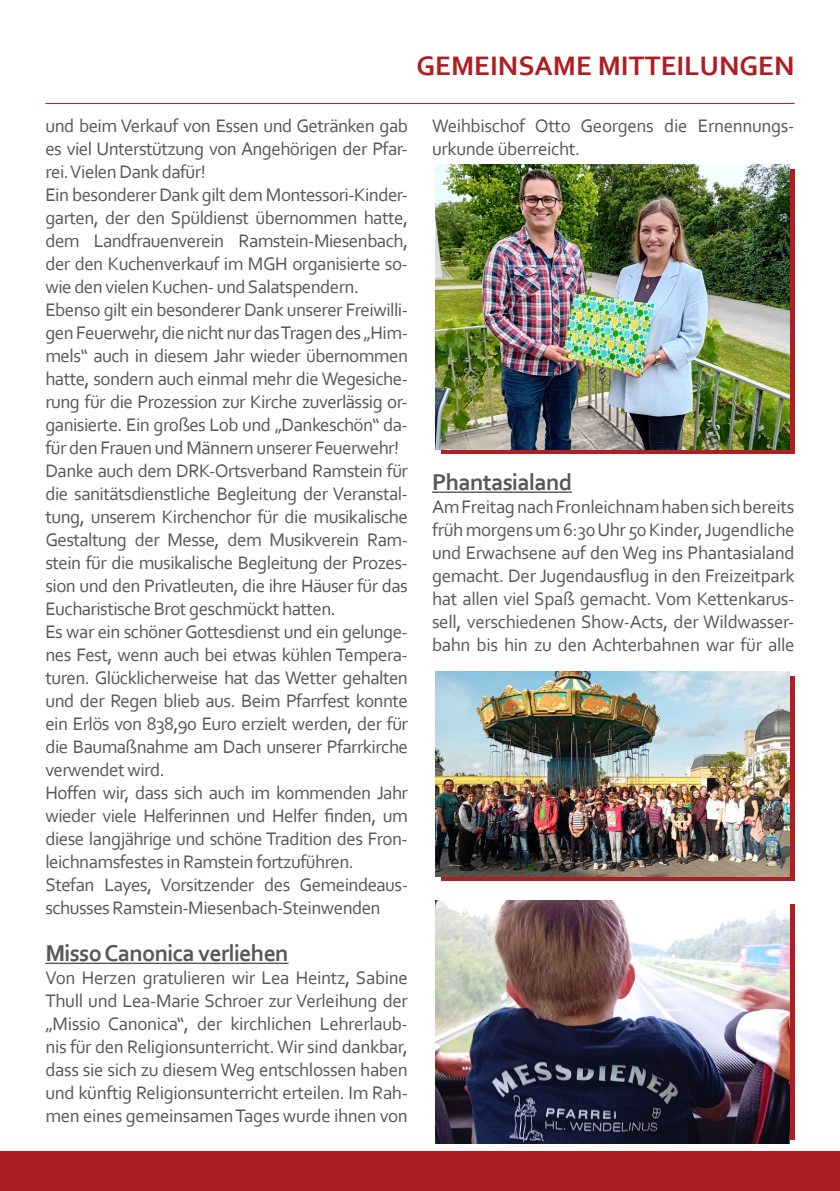
<style>
.page{position:relative;width:840px;height:1191px;background:#fff}
.page>*{position:absolute;margin:0;border:0;box-sizing:border-box;transform-origin:0 0}
.t1{font:700 28px "Corbel";color:#af1e22}
.t2{font:700 24px "Corbel";letter-spacing:-.03em;color:#57585a}
.t3{font:19px/23px "Corbel";letter-spacing:-.03em;color:#57585a}
</style>
<div class="page">
<hr style="left:45px;top:103px;width:749px;height:1px;background:#af1e22">
<div style="left:0;top:1151px;width:839px;height:40px;background:#af1e22"></div>
<hr style="left:45px;top:962px;width:243px;height:2px;background:#57585a">
<hr style="left:432px;top:491px;width:139px;height:2px;background:#57585a">
<svg style="left:441px;top:676px;width:353px;height:204px;background:#a73535"></svg>
<img style="left:435px;top:672px;width:354px;height:204px">
<img style="left:435px;top:900px;width:354px;height:243px">
<svg style="left:441px;top:169px;width:353px;height:285px;background:#a12f2c"></svg>
<img style="left:435px;top:164px;width:354px;height:285px">
<h1 class="t1" style="left:416px;top:48px;width:379px">GEMEINSAME MITTEILUNGEN</h1>
<p class="t3" style="left:45px;top:113px;width:364px">und beim Verkauf von Essen und Getränken gab es viel Unterstützung von Angehörigen der Pfar&shy;rei. Vielen Dank dafür!<br>Ein besonderer Dank gilt dem Montessori-Kinder&shy;garten, der den Spüldienst übernommen hatte, dem Landfrauenverein Ramstein-Miesenbach, der den Kuchenverkauf im MGH organisierte so&shy;wie den vielen Kuchen- und Salatspendern.<br>Ebenso gilt ein besonderer Dank unserer Freiwilli&shy;gen Feuerwehr, die nicht nur das Tragen des „Him&shy;mels“ auch in diesem Jahr wieder übernommen hatte, sondern auch einmal mehr die Wegesiche&shy;rung für die Prozession zur Kirche zuverlässig or&shy;ganisierte. Ein großes Lob und „Dankeschön“ da&shy;für den Frauen und Männern unserer Feuerwehr!<br>Danke auch dem DRK-Ortsverband Ramstein für die sanitätsdienstliche Begleitung der Veranstal&shy;tung, unserem Kirchenchor für die musikalische Gestaltung der Messe, dem Musikverein Ram&shy;stein für die musikalische Begleitung der Prozes&shy;sion und den Privatleuten, die ihre Häuser für das Eucharistische Brot geschmückt hatten.<br>Es war ein schöner Gottesdienst und ein gelunge&shy;nes Fest, wenn auch bei etwas kühlen Tempera&shy;turen. Glücklicherweise hat das Wetter gehalten und der Regen blieb aus. Beim Pfarrfest konnte ein Erlös von 838,90 Euro erzielt werden, der für die Baumaßnahme am Dach unserer Pfarrkirche verwendet wird.<br>Hoffen wir, dass sich auch im kommenden Jahr wieder viele Helferinnen und Helfer finden, um diese langjährige und schöne Tradition des Fron&shy;leichnamsfestes in Ramstein fortzuführen.<br>Stefan Layes, Vorsitzender des Gemeindeaus&shy;schusses Ramstein-Miesenbach-Steinwenden</p>
<p class="t2" style="left:45px;top:938px;width:244px">Misso Canonica verliehen</p>
<p class="t3" style="left:45px;top:965px;width:364px;text-align:justify">Von Herzen gratulieren wir Lea Heintz, Sabine Thull und Lea-Marie Schroer zur Verleihung der „Missio Canonica“, der kirchlichen Lehrerlaub&shy;nis für den Religionsunterricht. Wir sind dankbar, dass sie sich zu diesem Weg entschlossen haben und künftig Religionsunterricht erteilen. Im Rah&shy;men eines gemeinsamen Tages wurde ihnen von</p>
<p class="t3" style="left:432px;top:113px;width:364px">Weihbischof Otto Georgens die Ernennungs&shy;urkunde überreicht.</p>
<p class="t2" style="left:432px;top:467px;width:141px">Phantasialand</p>
<p class="t3" style="left:432px;top:494px;width:364px;text-align:justify">Am Freitag nach Fronleichnam haben sich bereits früh morgens um 6:30 Uhr 50 Kinder, Jugendliche und Erwachsene auf den Weg ins Phantasialand gemacht. Der Jugendausflug in den Freizeitpark hat allen viel Spaß gemacht. Vom Kettenkarus&shy;sell, verschiedenen Show-Acts, der Wildwasser&shy;bahn bis hin zu den Achterbahnen war für alle</p>
</div>
